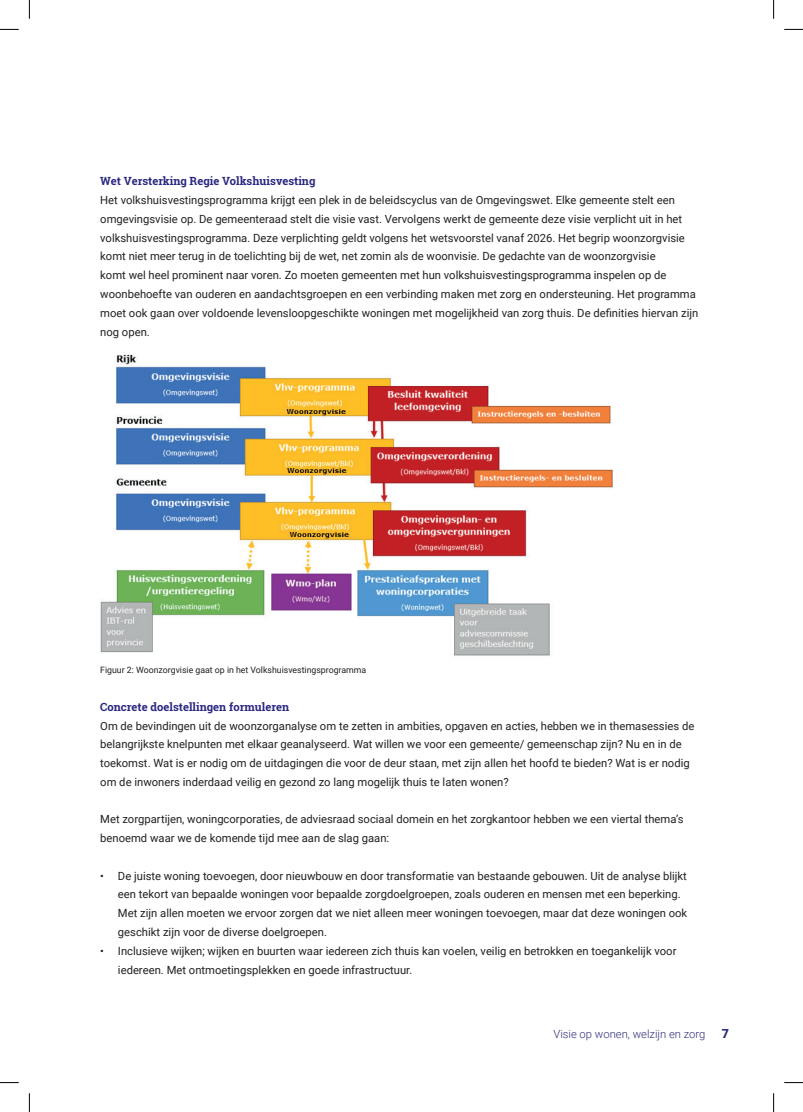
<style>
.page{position:relative;width:803px;height:1112px;background:#fff}
.page>*{position:absolute;margin:0;border:0;box-sizing:border-box;transform-origin:0 0}
.t1{font:900 12.5px "Roboto";color:#2e2f7b}
.t2{font:11.25px/18.8px "Roboto";color:#231f20}
.t3{font:700 11.25px "Roboto Slab";color:#292780}
.t4{font:300 11.25px "Roboto";color:#2e2f7b}
.t5{font:8.75px "Roboto";color:#231f20}
</style>
<div class="page">
<img style="left:100px;top:354px;width:513px;height:302px">
<svg style="left:0;top:29px;width:19px;height:1px"></svg>
<svg style="left:784px;top:29px;width:19px;height:1px"></svg>
<svg style="left:0;top:1082px;width:19px;height:1px"></svg>
<svg style="left:784px;top:1082px;width:19px;height:1px"></svg>
<svg style="left:29px;top:0;width:1px;height:19px"></svg>
<svg style="left:29px;top:1093px;width:1px;height:18px"></svg>
<svg style="left:773px;top:0;width:1px;height:19px"></svg>
<svg style="left:773px;top:1093px;width:1px;height:18px"></svg>
<p class="t3" style="left:100px;top:173px;width:217px">Wet Versterking Regie Volkshuisvesting</p>
<p class="t2" style="left:100px;top:190px;width:599px">Het volkshuisvestingsprogramma krijgt een plek in de beleidscyclus van de Omgevingswet. Elke gemeente stelt een omgevingsvisie op. De gemeenteraad stelt die visie vast. Vervolgens werkt de gemeente deze visie verplicht uit in het volkshuisvestingsprogramma. Deze verplichting geldt volgens het wetsvoorstel vanaf 2026. Het begrip woonzorgvisie komt niet meer terug in de toelichting bij de wet, net zomin als de woonvisie. De gedachte van de woonzorgvisie<br>komt wel heel prominent naar voren. Zo moeten gemeenten met hun volkshuisvestingsprogramma inspelen op de woonbehoefte van ouderen en aandachtsgroepen en een verbinding maken met zorg en ondersteuning. Het programma moet ook gaan over voldoende levensloopgeschikte woningen met mogelijkheid van zorg thuis. De definities hiervan zijn nog open.</p>
<p class="t5" style="left:100px;top:664px;width:267px">Figuur 2: Woonzorgvisie gaat op in het Volkshuisvestingsprogramma</p>
<p class="t3" style="left:100px;top:698px;width:190px">Concrete doelstellingen formuleren</p>
<p class="t2" style="left:100px;top:715px;width:595px">Om de bevindingen uit de woonzorganalyse om te zetten in ambities, opgaven en acties, hebben we in themasessies de belangrijkste knelpunten met elkaar geanalyseerd. Wat willen we voor een gemeente/ gemeenschap zijn? Nu en in de toekomst. Wat is er nodig om de uitdagingen die voor de deur staan, met zijn allen het hoofd te bieden? Wat is er nodig om de inwoners inderdaad veilig en gezond zo lang mogelijk thuis te laten wonen?</p>
<p class="t2" style="left:100px;top:809px;width:585px">Met zorgpartijen, woningcorporaties, de adviesraad sociaal domein en het zorgkantoor hebben we een viertal thema’s benoemd waar we de komende tijd mee aan de slag gaan:</p>
<p class="t2" style="left:118px;top:865px;width:571px;text-indent:-18px">• De juiste woning toevoegen, door nieuwbouw en door transformatie van bestaande gebouwen. Uit de analyse blijkt een tekort van bepaalde woningen voor bepaalde zorgdoelgroepen, zoals ouderen en mensen met een beperking.<br>Met zijn allen moeten we ervoor zorgen dat we niet alleen meer woningen toevoegen, maar dat deze woningen ook geschikt zijn voor de diverse doelgroepen.</p>
<p class="t2" style="left:118px;top:940px;width:560px;text-indent:-18px">• Inclusieve wijken; wijken en buurten waar iedereen zich thuis kan voelen, veilig en betrokken en toegankelijk voor iedereen. Met ontmoetingsplekken en goede infrastructuur.</p>
<p class="t4" style="left:553px;top:1026px;width:154px">Visie op wonen, welzijn en zorg</p>
<p class="t1" style="left:722px;top:1024px;width:9px">7</p>
</div>
